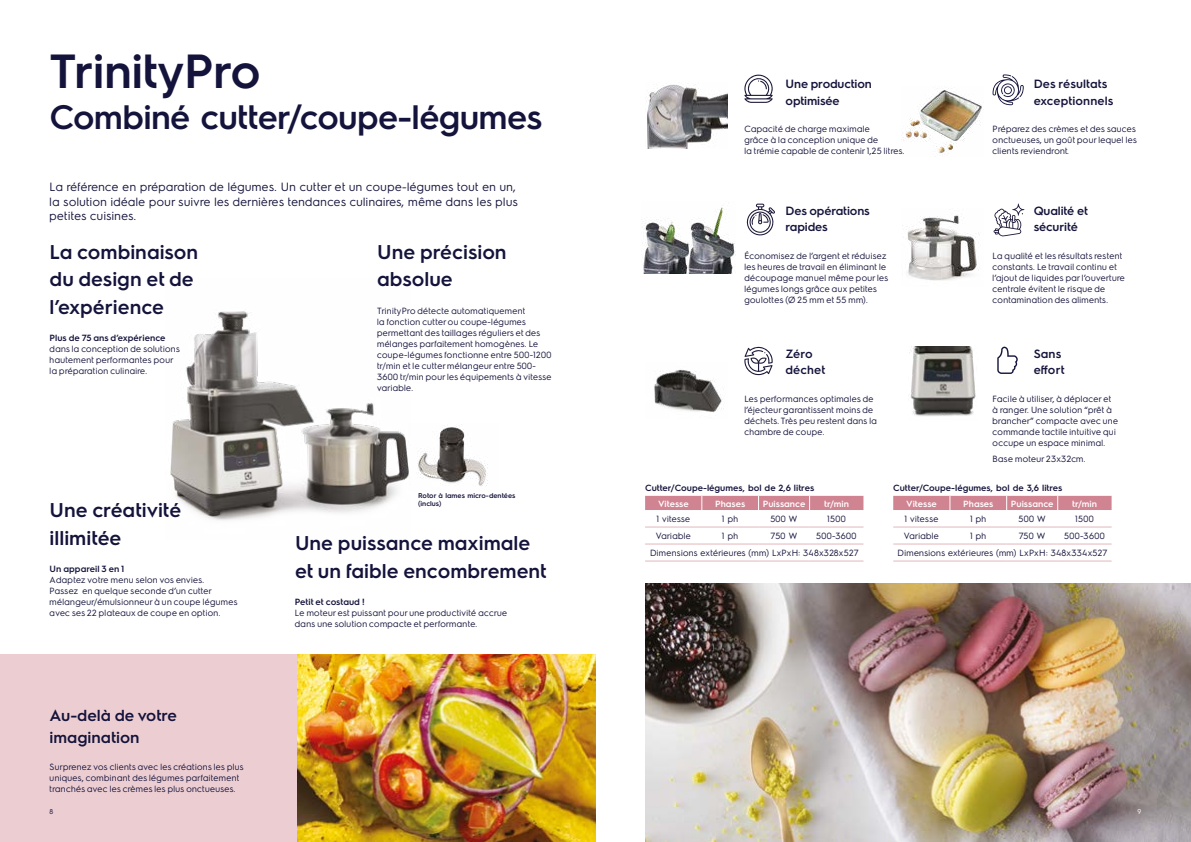
<style>
.page{position:relative;width:1191px;height:842px;background:#fff}
.page>*{position:absolute;margin:0;border:0;box-sizing:border-box;transform-origin:0 0}
.t1{font:600 48px "Electrolux Sans";letter-spacing:-.015em;color:#14133b}
.t2{font:600 34px "Electrolux Sans";letter-spacing:-.02em;color:#14133b}
.t3{font:600 20px/27.5px "Electrolux Sans";color:#14133b}
.t4{font:600 16px/22px "Electrolux Sans";color:#14133b}
.t5{font:12px/14.4px "Electrolux Sans";color:#14133b}
.t6{font:600 12px/16.5px "Electrolux Sans";letter-spacing:-.01em;color:#14133b}
.t7{font:600 12px/16.5px "Electrolux Sans";letter-spacing:.01em;color:#14133b}
.t8{font:9px/11px "Electrolux Sans";color:#14133b}
.t9{font:600 9px "Electrolux Sans";color:#14133b}
.t10{font:600 9px "Electrolux Sans";color:#fff}
.t11{font:600 7px/8.4px "Electrolux Sans";color:#14133b}
.t12{font:7px "Electrolux Sans";color:#14133b}
.t13{font:7px "Electrolux Sans";color:#fff}
</style>
<div class="page">
<div style="left:0;top:655px;width:298px;height:187px;background:#ecced2"></div>
<img style="left:645px;top:583px;width:546px;height:259px">
<img style="left:170px;top:311px;width:238px;height:210px">
<div style="left:645px;top:496px;width:218px;height:14px;background:#d08391"></div>
<hr style="left:645px;top:527px;width:57px;height:1px;background:#e2b6bc">
<hr style="left:702px;top:527px;width:56px;height:1px;background:#e2b6bc">
<hr style="left:758px;top:527px;width:51px;height:1px;background:#e2b6bc">
<hr style="left:809px;top:527px;width:54px;height:1px;background:#e2b6bc">
<hr style="left:645px;top:544px;width:57px;height:1px;background:#e2b6bc">
<hr style="left:702px;top:544px;width:56px;height:1px;background:#e2b6bc">
<hr style="left:758px;top:544px;width:51px;height:1px;background:#e2b6bc">
<hr style="left:809px;top:544px;width:54px;height:1px;background:#e2b6bc">
<hr style="left:645px;top:561px;width:57px;height:1px;background:#e2b6bc">
<hr style="left:702px;top:561px;width:56px;height:1px;background:#e2b6bc">
<hr style="left:758px;top:561px;width:51px;height:1px;background:#e2b6bc">
<hr style="left:809px;top:561px;width:54px;height:1px;background:#e2b6bc">
<div style="left:893px;top:496px;width:218px;height:14px;background:#d08391"></div>
<hr style="left:893px;top:527px;width:57px;height:1px;background:#e2b6bc">
<hr style="left:950px;top:527px;width:56px;height:1px;background:#e2b6bc">
<hr style="left:1006px;top:527px;width:51px;height:1px;background:#e2b6bc">
<hr style="left:1057px;top:527px;width:54px;height:1px;background:#e2b6bc">
<hr style="left:893px;top:544px;width:57px;height:1px;background:#e2b6bc">
<hr style="left:950px;top:544px;width:56px;height:1px;background:#e2b6bc">
<hr style="left:1006px;top:544px;width:51px;height:1px;background:#e2b6bc">
<hr style="left:1057px;top:544px;width:54px;height:1px;background:#e2b6bc">
<hr style="left:893px;top:561px;width:57px;height:1px;background:#e2b6bc">
<hr style="left:950px;top:561px;width:56px;height:1px;background:#e2b6bc">
<hr style="left:1006px;top:561px;width:51px;height:1px;background:#e2b6bc">
<hr style="left:1057px;top:561px;width:54px;height:1px;background:#e2b6bc">
<img style="left:298px;top:655px;width:297px;height:187px">
<img style="left:647px;top:84px;width:80px;height:64px">
<img style="left:654px;top:369px;width:68px;height:44px">
<img style="left:641px;top:202px;width:95px;height:72px">
<img style="left:909px;top:347px;width:67px;height:69px">
<img style="left:902px;top:215px;width:78px;height:66px">
<img style="left:901px;top:88px;width:81px;height:66px">
<svg style="left:744px;top:74px;width:28px;height:29px"></svg>
<svg style="left:992px;top:74px;width:31px;height:31px"></svg>
<svg style="left:746px;top:204px;width:29px;height:32px"></svg>
<svg style="left:993px;top:204px;width:31px;height:32px"></svg>
<svg style="left:744px;top:347px;width:28px;height:28px"></svg>
<svg style="left:997px;top:347px;width:20px;height:27px"></svg>
<img style="left:408px;top:424px;width:80px;height:62px">
<h1 class="t1" style="left:50px;top:38px;width:213px">TrinityPro</h1>
<h2 class="t2" style="left:50px;top:93px;width:494px">Combiné cutter/coupe-légumes</h2>
<h3 class="t5" style="left:50px;top:179px;width:470px">La référence en préparation de légumes. Un cutter et un coupe-légumes tout en un, la solution idéale pour suivre les dernières tendances culinaires, même dans les plus petites cuisines.</h3>
<h3 class="t3" style="left:50px;top:237px;width:150px">La combinaison du design et de l’expérience</h3>
<h3 class="t3" style="left:377px;top:237px;width:131px">Une précision absolue</h3>
<p class="t8" style="left:377px;top:304px;width:176px">TrinityPro détecte automatiquement<br>la fonction cutter ou coupe-légumes permettant des taillages réguliers et des mélanges parfaitement homogènes. Le coupe-légumes fonctionne entre 500-1200 tr/min et le cutter mélangeur entre 500- 3600 tr/min pour les équipements à vitesse variable.</p>
<p class="t9" style="left:50px;top:332px;width:117px">Plus de 75 ans d’expérience</p>
<p class="t8" style="left:50px;top:343px;width:132px">dans la conception de solutions hautement performantes pour la préparation culinaire.</p>
<h3 class="t3" style="left:50px;top:495px;width:133px">Une créativité illimitée</h3>
<p class="t9" style="left:50px;top:563px;width:76px">Un appareil 3 en 1</p>
<p class="t8" style="left:50px;top:574px;width:190px">Adaptez votre menu selon vos envies.<br>Passez en quelque seconde d’un cutter mélangeur/émulsionneur à un coupe légumes avec ses 22 plateaux de coupe en option.</p>
<h3 class="t4" style="left:50px;top:703px;width:129px">Au-delà de votre imagination</h3>
<p class="t8" style="left:50px;top:761px;width:196px">Surprenez vos clients avec les créations les plus uniques, combinant des légumes parfaitement tranchés avec les crèmes les plus onctueuses.</p>
<p class="t11" style="left:418px;top:490px;width:99px">Rotor à lames micro-dentées (inclus)</p>
<h3 class="t3" style="left:295px;top:528px;width:253px">Une puissance maximale et un faible encombrement</h3>
<p class="t9" style="left:295px;top:596px;width:71px">Petit et costaud !</p>
<p class="t8" style="left:295px;top:607px;width:214px">Le moteur est puissant pour une productivité accrue dans une solution compacte et performante.</p>
<h3 class="t6" style="left:785px;top:75px;width:88px">Une production optimisée</h3>
<h3 class="t7" style="left:1033px;top:75px;width:81px">Des résultats exceptionnels</h3>
<p class="t8" style="left:744px;top:123px;width:162px">Capacité de charge maximale<br>grâce à la conception unique de<br>la trémie capable de contenir 1,25 litres.</p>
<p class="t8" style="left:992px;top:123px;width:146px;text-align:justify">Préparez des crèmes et des sauces onctueuses, un goût pour lequel les clients reviendront.</p>
<h3 class="t6" style="left:785px;top:201px;width:86px">Des opérations rapides</h3>
<h3 class="t6" style="left:1033px;top:201px;width:56px">Qualité et sécurité</h3>
<p class="t8" style="left:744px;top:249px;width:146px">Économisez de l’argent et réduisez les heures de travail en éliminant le découpage manuel même pour les légumes longs grâce aux petites goulottes (Ø 25 mm et 55 mm).</p>
<p class="t8" style="left:992px;top:249px;width:134px">La qualité et les résultats restent constants. Le travail continu et l’ajout de liquides par l’ouverture centrale évitent le risque de contamination des aliments.</p>
<h3 class="t7" style="left:785px;top:344px;width:41px">Zéro déchet</h3>
<h3 class="t7" style="left:1033px;top:344px;width:32px">Sans effort</h3>
<p class="t8" style="left:744px;top:392px;width:134px">Les performances optimales de l’éjecteur garantissent moins de déchets. Très peu restent dans la chambre de coupe.</p>
<p class="t8" style="left:992px;top:392px;width:127px">Facile à utiliser, à déplacer et à ranger. Une solution “prêt à brancher” compacte avec une commande tactile intuitive qui occupe un espace minimal.</p>
<p class="t8" style="left:992px;top:453px;width:95px">Base moteur 23x32cm.</p>
<p class="t9" style="left:645px;top:481px;width:171px">Cutter/Coupe-légumes, bol de 2,6 litres</p>
<p class="t10" style="left:658px;top:497px;width:32px">Vitesse</p>
<p class="t10" style="left:715px;top:497px;width:32px">Phases</p>
<p class="t10" style="left:762px;top:497px;width:44px">Puissance</p>
<p class="t10" style="left:824px;top:497px;width:26px">tr/min</p>
<p class="t8" style="left:656px;top:513px;width:36px">1 vitesse</p>
<p class="t8" style="left:722px;top:513px;width:18px">1 ph</p>
<p class="t8" style="left:770px;top:513px;width:29px">500 W</p>
<p class="t8" style="left:827px;top:513px;width:20px">1500</p>
<p class="t8" style="left:656px;top:530px;width:37px">Variable</p>
<p class="t8" style="left:722px;top:530px;width:18px">1 ph</p>
<p class="t8" style="left:770px;top:530px;width:28px">750 W</p>
<p class="t8" style="left:650px;top:527px;width:210px;line-height:17px;text-align:right">500-3600<br>Dimensions extérieures (mm) LxPxH: 348x328x527</p>
<p class="t9" style="left:893px;top:481px;width:171px">Cutter/Coupe-légumes, bol de 3,6 litres</p>
<p class="t10" style="left:906px;top:497px;width:32px">Vitesse</p>
<p class="t10" style="left:963px;top:497px;width:32px">Phases</p>
<p class="t10" style="left:1010px;top:497px;width:44px">Puissance</p>
<p class="t10" style="left:1072px;top:497px;width:26px">tr/min</p>
<p class="t8" style="left:904px;top:513px;width:36px">1 vitesse</p>
<p class="t8" style="left:970px;top:513px;width:18px">1 ph</p>
<p class="t8" style="left:1018px;top:513px;width:29px">500 W</p>
<p class="t8" style="left:1075px;top:513px;width:20px">1500</p>
<p class="t8" style="left:904px;top:530px;width:37px">Variable</p>
<p class="t8" style="left:970px;top:530px;width:18px">1 ph</p>
<p class="t8" style="left:1018px;top:530px;width:28px">750 W</p>
<p class="t8" style="left:897px;top:527px;width:212px;line-height:17px;text-indent:167px">500-3600<br>Dimensions extérieures (mm) LxPxH: 348x334x527</p>
<p class="t12" style="left:50px;top:807px;width:6px">8</p>
<p class="t13" style="left:1137px;top:807px;width:6px">9</p>
</div>
